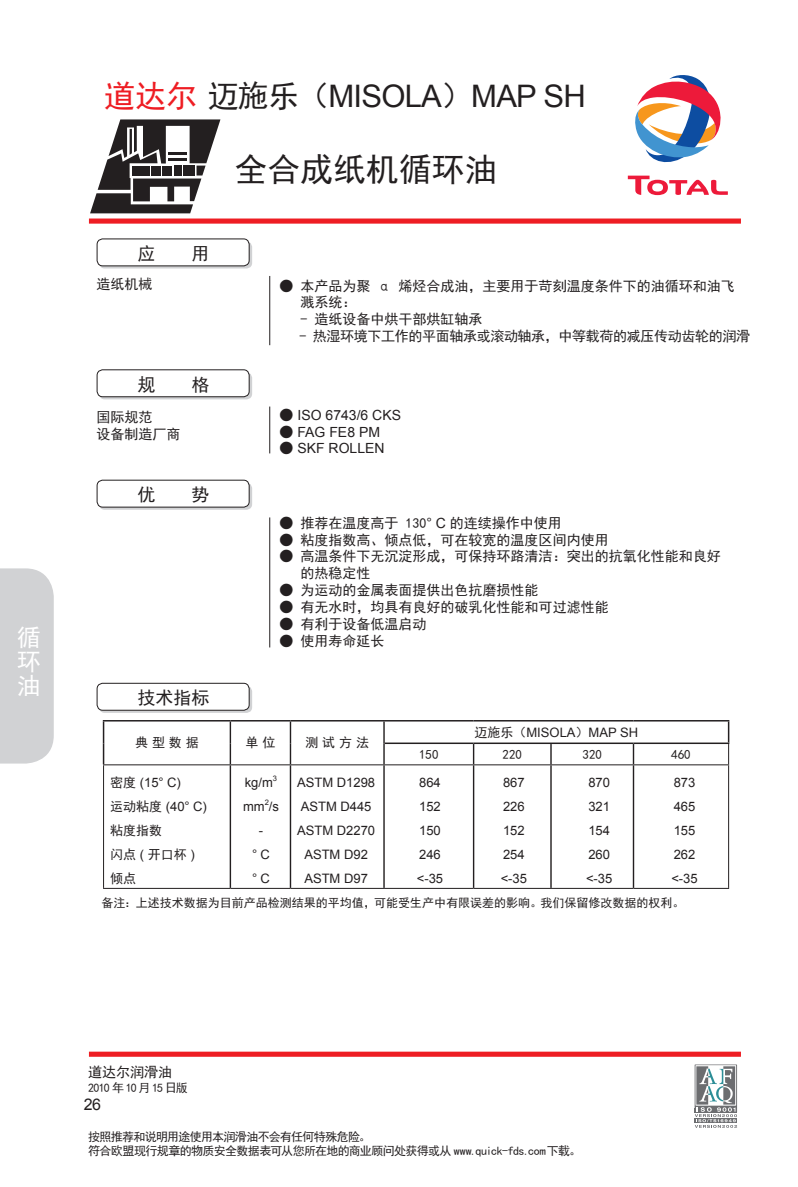
<style>
.page{position:relative;width:798px;height:1187px;background:#fff}
.page>*{position:absolute;margin:0;border:0;box-sizing:border-box;transform-origin:0 0}
.t1{font:33px "Sim Hei";letter-spacing:-.005em;color:#231f20}
.t2{font:31px "Arial";letter-spacing:-.025em;color:#231f20}
.t3{font:24px/24px "Sim Hei";color:#fff;text-align:justify}
.t4{font:18px "Sim Hei";color:#231f20}
.t5{font:16px "Arial";color:#231f20}
.t6{font:14px "Sim Hei";color:#231f20}
.t7{font:14px "Sim Hei";letter-spacing:-.025em;color:#231f20}
.标点加英文{font:14px "Arial";color:#231f20}
.t8{font:13px "Arial";color:#231f20}
.t9{font:13px "Sim Hei";color:#231f20}
.t10{font:12px "Sim Hei";letter-spacing:-.04em;color:#231f20}
.t11{font:12px "Sim Hei";color:#231f20}
.t12{font:12px "Sim Hei";letter-spacing:-.06em;color:#231f20}
.t13{font:12px "Sim Hei";letter-spacing:-.09em;color:#231f20}
.t14{font:7.6px "Arial";color:#231f20}
.s1{font-family:"Sim Hei";color:#ee1d23}
.s2{font-family:"Sim Hei"}
.s3{font-family:"Arial"}
</style>
<div class="page">
<div style="left:691px;top:1063px;width:50px;height:50px;background:linear-gradient(to bottom,#fbfbfb,#fbfbfb)"></div>
<svg style="left:695px;top:1064px;width:42px;height:63px"></svg>
<hr style="left:383px;top:721px;width:2px;height:22px;background:#231f20">
<svg style="left:230px;top:721px;width:1px;height:43px"></svg>
<svg style="left:290px;top:721px;width:1px;height:43px"></svg>
<hr style="left:383px;top:743px;width:2px;height:21px;background:#231f20">
<svg style="left:473px;top:743px;width:1px;height:21px"></svg>
<hr style="left:550px;top:743px;width:2px;height:21px;background:#231f20">
<svg style="left:633px;top:743px;width:1px;height:21px"></svg>
<hr style="left:230px;top:765px;width:1px;height:122px;background:#231f20">
<hr style="left:290px;top:765px;width:1px;height:122px;background:#231f20">
<hr style="left:383px;top:765px;width:2px;height:122px;background:#231f20">
<hr style="left:473px;top:765px;width:1px;height:122px;background:#231f20">
<hr style="left:550px;top:765px;width:2px;height:122px;background:#231f20">
<hr style="left:633px;top:765px;width:1px;height:122px;background:#231f20">
<hr style="left:103px;top:764px;width:127px;height:1px;background:#231f20">
<hr style="left:103px;top:765px;width:1px;height:122px;background:#231f20">
<hr style="left:230px;top:764px;width:60px;height:1px;background:#231f20">
<hr style="left:290px;top:764px;width:94px;height:1px;background:#231f20">
<hr style="left:384px;top:764px;width:90px;height:1px;background:#231f20">
<hr style="left:474px;top:764px;width:77px;height:1px;background:#231f20">
<hr style="left:551px;top:764px;width:82px;height:1px;background:#231f20">
<hr style="left:633px;top:764px;width:96px;height:1px;background:#231f20">
<hr style="left:728px;top:765px;width:1px;height:122px;background:#231f20">
<hr style="left:103px;top:887px;width:127px;height:1px;background:#231f20">
<hr style="left:230px;top:887px;width:60px;height:1px;background:#231f20">
<hr style="left:290px;top:887px;width:94px;height:1px;background:#231f20">
<hr style="left:384px;top:887px;width:90px;height:1px;background:#231f20">
<hr style="left:474px;top:887px;width:77px;height:1px;background:#231f20">
<hr style="left:551px;top:887px;width:82px;height:1px;background:#231f20">
<hr style="left:633px;top:887px;width:96px;height:1px;background:#231f20">
<hr style="left:103px;top:719px;width:127px;height:2px;background:#231f20">
<hr style="left:230px;top:719px;width:60px;height:2px;background:#231f20">
<hr style="left:290px;top:719px;width:94px;height:2px;background:#231f20">
<hr style="left:384px;top:719px;width:90px;height:2px;background:#231f20">
<hr style="left:474px;top:719px;width:77px;height:2px;background:#231f20">
<hr style="left:551px;top:719px;width:82px;height:2px;background:#231f20">
<hr style="left:633px;top:719px;width:96px;height:2px;background:#231f20">
<svg style="left:728px;top:721px;width:1px;height:43px"></svg>
<svg style="left:103px;top:721px;width:1px;height:43px"></svg>
<hr style="left:385px;top:742px;width:89px;height:1px;background:#231f20">
<hr style="left:474px;top:742px;width:77px;height:1px;background:#231f20">
<hr style="left:551px;top:742px;width:82px;height:1px;background:#231f20">
<hr style="left:633px;top:742px;width:96px;height:1px;background:#231f20">
<svg style="left:635px;top:75px;width:86px;height:88px"></svg>
<svg style="left:628px;top:175px;width:100px;height:20px"></svg>
<svg style="left:99px;top:241px;width:153px;height:27px"></svg>
<div style="left:97px;top:239px;width:152px;height:27px;background:#fff;border-radius:6px"></div>
<div style="left:97px;top:238px;width:153px;height:28px;border:1px solid #231f20;border-radius:6px"></div>
<svg style="left:99px;top:372px;width:153px;height:27px"></svg>
<div style="left:97px;top:370px;width:152px;height:26px;background:#fff;border-radius:6px"></div>
<div style="left:97px;top:369px;width:153px;height:28px;border:1px solid #231f20;border-radius:6px"></div>
<svg style="left:99px;top:482px;width:153px;height:27px"></svg>
<div style="left:97px;top:480px;width:152px;height:27px;background:#fff;border-radius:6px"></div>
<div style="left:97px;top:479px;width:153px;height:28px;border:1px solid #231f20;border-radius:6px"></div>
<svg style="left:99px;top:685px;width:153px;height:27px"></svg>
<div style="left:97px;top:683px;width:152px;height:27px;background:#fff;border-radius:6px"></div>
<div style="left:97px;top:682px;width:153px;height:28px;border:1px solid #231f20;border-radius:6px"></div>
<div style="left:89px;top:218px;width:652px;height:5px;background:#ee1d23"></div>
<div style="left:89px;top:1051px;width:652px;height:5px;background:#ee1d23"></div>
<hr style="left:269px;top:276px;width:1px;height:69px;background:#231f20">
<hr style="left:269px;top:406px;width:1px;height:47px;background:#231f20">
<hr style="left:269px;top:517px;width:1px;height:130px;background:#231f20">
<div style="left:0;top:568px;width:54px;height:195px;background:#d1d2d4"></div>
<svg style="left:90px;top:119px;width:130px;height:94px"></svg>
<p class="t3" style="left:17px;top:625px;width:25px">循环油</p>
<p class="t2" style="left:104px;top:76px;width:483px"><span class="s1">道达尔</span><span class="s2">迈施乐（</span>MISOLA<span class="s2">）</span>MAP SH</p>
<p class="t4" style="left:137px;top:244px;width:19px">应</p>
<p class="t4" style="left:191px;top:244px;width:19px">用</p>
<p class="t6" style="left:97px;top:277px;width:57px">造纸机械</p>
<p class="t4" style="left:137px;top:376px;width:19px">规</p>
<p class="t4" style="left:191px;top:376px;width:19px">格</p>
<p class="t6" style="left:97px;top:409px;width:57px">国际规范</p>
<p class="t6" style="left:97px;top:426px;width:85px">设备制造厂商</p>
<p class="t4" style="left:137px;top:485px;width:19px">优</p>
<p class="t4" style="left:191px;top:485px;width:19px">势</p>
<p class="t4" style="left:137px;top:688px;width:73px">技术指标</p>
<p class="t1" style="left:235px;top:153px;width:264px">全合成纸机循环油</p>
<p class="t6" style="left:280px;top:278px;width:456px">● 本产品为聚 α 烯烃合成油，主要用于苛刻温度条件下的油循环和油飞</p>
<p class="t6" style="left:301px;top:295px;width:57px">溅系统：</p>
<p class="t6" style="left:301px;top:312px;width:183px">- 造纸设备中烘干部烘缸轴承</p>
<p class="t7" style="left:300px;top:329px;width:452px">- 热湿环境下工作的平面轴承或滚动轴承，中等载荷的减压传动齿轮的润滑</p>
<p class="标点加英文" style="left:280px;top:405px;width:123px"><span class="s2">●</span> ISO 6743/6 CKS</p>
<p class="标点加英文" style="left:280px;top:422px;width:102px"><span class="s2">●</span> FAG FE8 PM</p>
<p class="标点加英文" style="left:280px;top:439px;width:107px"><span class="s2">●</span> SKF ROLLEN</p>
<p class="t6" style="left:280px;top:515px;width:284px">● 推荐在温度高于 130<span class="s3">° C</span> 的连续操作中使用</p>
<p class="t6" style="left:280px;top:532px;width:330px">● 粘度指数高、倾点低，可在较宽的温度区间内使用</p>
<p class="t6" style="left:280px;top:549px;width:442px">● 高温条件下无沉淀形成，可保持环路清洁：突出的抗氧化性能和良好</p>
<p class="t6" style="left:301px;top:566px;width:71px">的热稳定性</p>
<p class="t6" style="left:280px;top:583px;width:260px">● 为运动的金属表面提供出色抗磨损性能</p>
<p class="t6" style="left:280px;top:599px;width:330px">● 有无水时，均具有良好的破乳化性能和可过滤性能</p>
<p class="t6" style="left:280px;top:616px;width:148px">● 有利于设备低温启动</p>
<p class="t6" style="left:280px;top:633px;width:106px">● 使用寿命延长</p>
<p class="t9" style="left:135px;top:736px;width:65px">典 型 数 据</p>
<p class="t9" style="left:245px;top:736px;width:31px">单 位</p>
<p class="t9" style="left:305px;top:736px;width:65px">测 试 方 法</p>
<p class="t8" style="left:110px;top:773px;width:72px"><span class="s2">密度</span> (15° C)</p>
<p class="t8" style="left:110px;top:797px;width:98px"><span class="s2">运动粘度</span> (40° C)</p>
<p class="t9" style="left:110px;top:823px;width:53px">粘度指数</p>
<p class="t9" style="left:110px;top:847px;width:86px">闪点 <span class="s3">(</span> 开口杯 <span class="s3">)</span></p>
<p class="t9" style="left:110px;top:871px;width:27px">倾点</p>
<p class="t8" style="left:245px;top:773px;width:30px">kg/m</p>
<p class="t14" style="left:273px;top:772px;width:6px">3</p>
<p class="t8" style="left:243px;top:797px;width:37px">mm /s</p>
<p class="t14" style="left:265px;top:796px;width:6px">2</p>
<p class="t8" style="left:259px;top:821px;width:6px">-</p>
<p class="t8" style="left:252px;top:845px;width:19px">°C</p>
<p class="t8" style="left:252px;top:869px;width:19px">°C</p>
<p class="t8" style="left:297px;top:773px;width:80px">ASTM D1298</p>
<p class="t8" style="left:301px;top:797px;width:72px">ASTM D445</p>
<p class="t8" style="left:297px;top:821px;width:80px">ASTM D2270</p>
<p class="t8" style="left:304px;top:845px;width:65px">ASTM D92</p>
<p class="t8" style="left:304px;top:869px;width:65px">ASTM D97</p>
<p class="t8" style="left:474px;top:723px;width:165px"><span class="s2">迈施乐（</span>MISOLA<span class="s2">）</span>MAP SH</p>
<p class="t9" style="left:419px;top:747px;width:21px">150</p>
<p class="t9" style="left:503px;top:747px;width:21px">220</p>
<p class="t9" style="left:582px;top:747px;width:21px">320</p>
<p class="t9" style="left:671px;top:747px;width:21px">460</p>
<p class="t8" style="left:419px;top:773px;width:23px">864</p>
<p class="t8" style="left:419px;top:797px;width:23px">152</p>
<p class="t8" style="left:419px;top:821px;width:23px">150</p>
<p class="t8" style="left:419px;top:845px;width:23px">246</p>
<p class="t8" style="left:417px;top:869px;width:28px">&lt;-35</p>
<p class="t8" style="left:503px;top:773px;width:23px">867</p>
<p class="t8" style="left:503px;top:797px;width:23px">226</p>
<p class="t8" style="left:503px;top:821px;width:23px">152</p>
<p class="t8" style="left:503px;top:845px;width:23px">254</p>
<p class="t8" style="left:501px;top:869px;width:28px">&lt;-35</p>
<p class="t8" style="left:588px;top:773px;width:23px">870</p>
<p class="t8" style="left:588px;top:797px;width:23px">321</p>
<p class="t8" style="left:588px;top:821px;width:23px">154</p>
<p class="t8" style="left:588px;top:845px;width:23px">260</p>
<p class="t8" style="left:586px;top:869px;width:28px">&lt;-35</p>
<p class="t8" style="left:674px;top:773px;width:23px">873</p>
<p class="t8" style="left:674px;top:797px;width:23px">465</p>
<p class="t8" style="left:674px;top:821px;width:23px">155</p>
<p class="t8" style="left:674px;top:845px;width:23px">262</p>
<p class="t8" style="left:671px;top:869px;width:28px">&lt;-35</p>
<p class="t11" style="left:101px;top:896px;width:585px">备注：上述技术数据为目前产品检测结果的平均值，可能受生产中有限误差的影响。我们保留修改数据的权利。</p>
<p class="t6" style="left:88px;top:1064px;width:85px">道达尔润滑油</p>
<p class="t13" style="left:88px;top:1081px;width:101px">2010 年 10 月 15 日版</p>
<p class="t12" style="left:88px;top:1130px;width:284px">按照推荐和说明用途使用本润滑油不会有任何特殊危险。</p>
<p class="t10" style="left:88px;top:1144px;width:495px">符合欧盟现行规章的物质安全数据表可从您所在地的商业顾问处获得或从 www.quick-fds.com下载。</p>
<p class="t5" style="left:84px;top:1093px;width:19px">26</p>
</div>
